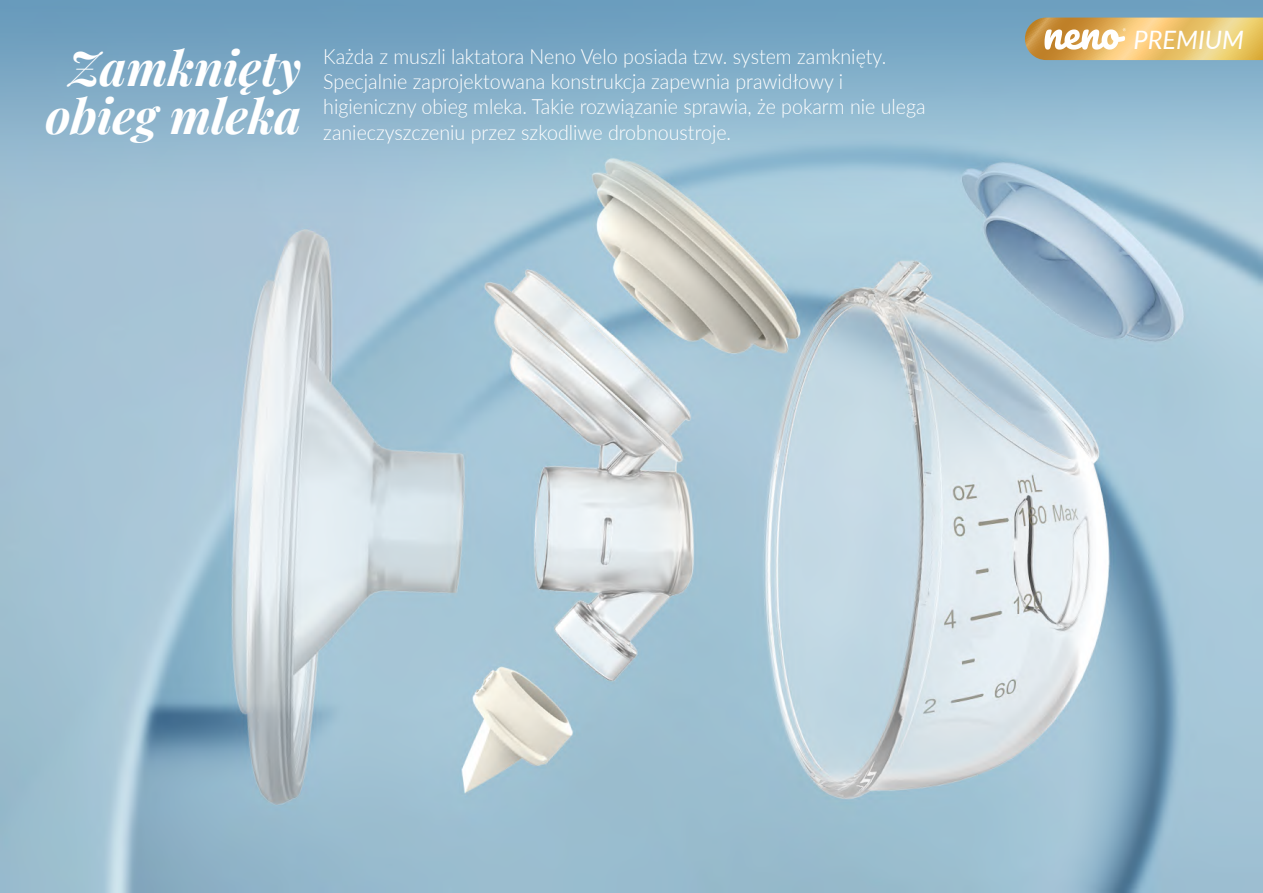
<style>
.page{position:relative;width:1263px;height:893px;background:#fff}
.page>*{position:absolute;margin:0;border:0;box-sizing:border-box;transform-origin:0 0}
.t1{font:italic 700 48px/48px "Playfair Display";color:#fff;text-align:center}
.t2{font:italic 25.35px "Lato";color:#fff}
.t3{font:300 21px/25.2px "Lato";color:#fff;scale:.94 1}
</style>
<div class="page">
<img style="left:0;top:223px;width:1263px;height:670px">
<svg style="left:0;top:0;width:1263px;height:223px;background:#8eb6cd"></svg>
<svg style="left:1025px;top:18px;width:238px;height:42px;background:#e6c177"></svg>
<h1 class="t1" style="left:46px;top:39px;width:257px">Zamknięty obieg mleka</h1>
<p class="t3" style="left:323px;top:43px;width:642px">Każda z muszli laktatora Neno Velo posiada tzw. system zamknięty.<br>Specjalnie zaprojektowana konstrukcja zapewnia prawidłowy i higieniczny obieg mleka. Takie rozwiązanie sprawia, że pokarm nie ulega zanieczyszczeniu przez szkodliwe drobnoustroje.</p>
<p class="t2" style="left:1133px;top:22px;width:112px">PREMIUM</p>
</div>
